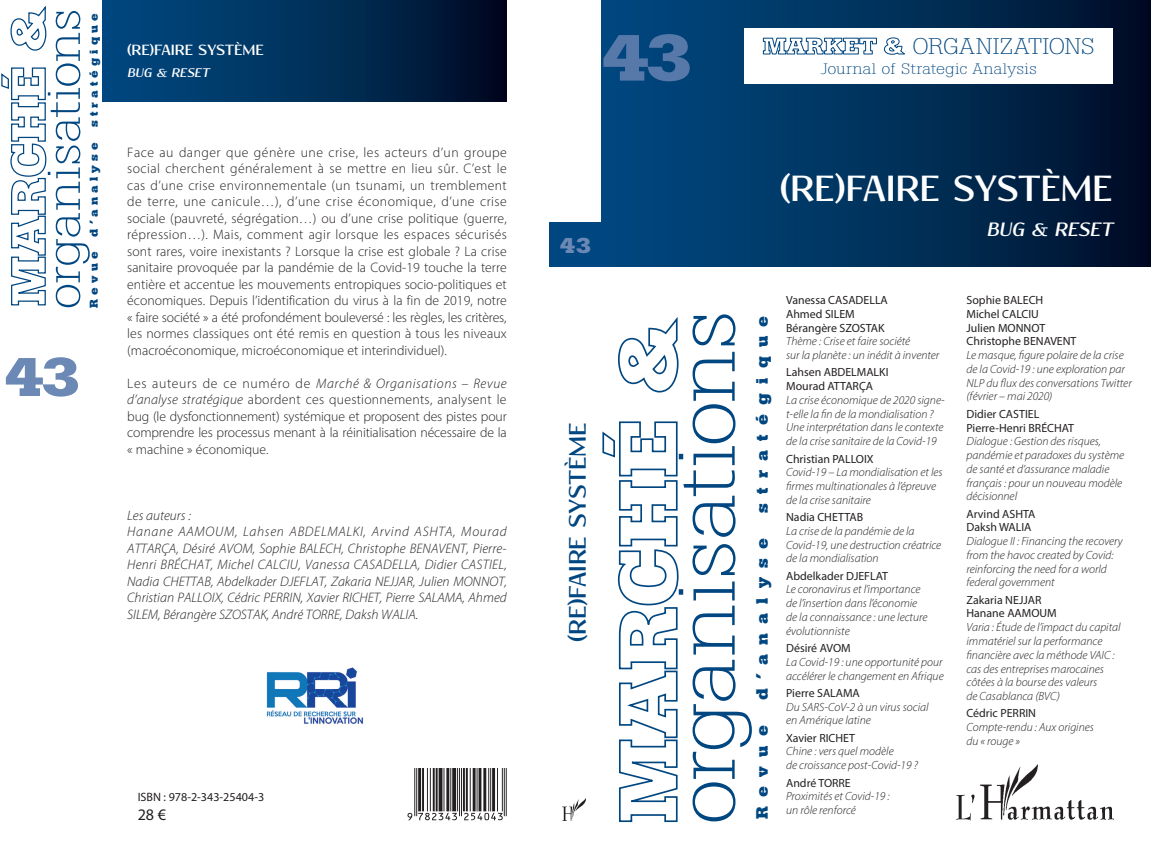
<style>
.page{position:relative;width:1151px;height:851px;background:#fff}
.page>*{position:absolute;margin:0;border:0;box-sizing:border-box;transform-origin:0 0}
.t1{font:300 79.12px "Boton";letter-spacing:-.03em;color:#004680;scale:1.2 1}
.t2{font:700 64.5px "Boton";color:#5679a9;scale:1.2 1}
.t3{font:700 53.75px "Boton";color:#6c88b4;scale:1.2 1}
.t4{font:300 45.38px "Boton";letter-spacing:-.02em;color:#004680;scale:1.2 1}
.t5{font:700 40px "Resagokr";letter-spacing:-.015em;color:#fff}
.t6{font:700 26.25px "Resagokr";letter-spacing:-.015em;color:#004680}
.t7{font:300 22.38px "Boton";letter-spacing:-.01em;color:#004680;scale:1.2 1}
.t8{font:italic 700 21.25px "Resagokr";color:#fff}
.t9{font:700 21.25px "Boton";color:#6c88b4;scale:1.2 1}
.t10{font:700 16.25px "Boton";letter-spacing:.475em;color:#004680;scale:1.2 1}
.t11{font:700 16.25px "Resagokr";letter-spacing:-.01em;color:#fff}
.t12{font:16.12px "Myriad Pro";color:#231f20}
.t13{font:300 15px "Boton";letter-spacing:-.005em;color:#004680;scale:1.2 1}
.t14{font:300 13.75px/16.5px "Myriad Pro";color:#231f20;text-align:justify}
.t15{font:italic 300 13.75px/16.5px "Myriad Pro";color:#231f20}
.t16{font:italic 700 13.75px "Resagokr";color:#fff}
.t17{font:12.12px "Myriad Pro";color:#231f20}
.t18{font:italic 300 11.88px/13.8px "Myriad Pro";color:#231f20}
.t19{font:11.88px/13.8px "Myriad Pro";color:#231f20}
.t20{font:700 11.25px "Boton";letter-spacing:.305em;color:#004680;scale:1.2 1}
.s1{font-style:italic}
</style>
<div class="page">
<div style="left:549px;top:222px;width:53px;height:45px;background:#004680"></div>
<img style="left:563px;top:798px;width:23px;height:22px">
<div style="left:103px;top:0;width:404px;height:101px;background:linear-gradient(to right,#004e87,#000e28)"></div>
<img style="left:956px;top:764px;width:157px;height:56px">
<svg style="left:602px;top:421px;width:77px;height:401px"></svg>
<svg style="left:618px;top:317px;width:61px;height:76px"></svg>
<svg style="left:1px;top:67px;width:46px;height:239px"></svg>
<svg style="left:10px;top:5px;width:37px;height:46px"></svg>
<div style="left:601px;top:0;width:550px;height:267px;background:linear-gradient(to right,#004d86,#00112c)"></div>
<div style="left:744px;top:28px;width:369px;height:56px;background:#fff"></div>
<svg style="left:763px;top:38px;width:113px;height:16px"></svg>
<svg style="left:884px;top:38px;width:21px;height:17px"></svg>
<img style="left:266px;top:667px;width:97px;height:57px">
<svg style="left:407px;top:768px;width:100px;height:52px"></svg>
<h3 class="t4" style="left:37px;top:309px;width:253px;rotate:-90deg">organisations</h3>
<p class="t20" style="left:87px;top:127px;width:97px;rotate:-90deg">stratégique</p>
<p class="t20" style="left:87px;top:236px;width:80px;rotate:-90deg">d’analyse</p>
<p class="t20" style="left:87px;top:307px;width:48px;rotate:-90deg">Revue</p>
<h3 class="t3" style="left:4px;top:345px;width:66px">43</h3>
<h3 class="t11" style="left:127px;top:42px;width:138px">(RE)FAIRE SYSTÈME</h3>
<p class="t16" style="left:127px;top:66px;width:86px">BUG &amp; RESET</p>
<p class="t14" style="left:127px;top:144px;width:381px">Face au danger que génère une crise, les acteurs d’un groupe social cherchent généralement à se mettre en lieu sûr. C’est le cas d’une crise environnementale (un tsunami, un tremblement de terre, une canicule…), d’une crise économique, d’une crise sociale (pauvreté, ségrégation…) ou d’une crise politique (guerre, répression…). Mais, comment agir lorsque les espaces sécurisés sont rares, voire inexistants ? Lorsque la crise est globale ? La crise sanitaire provoquée par la pandémie de la Covid-19 touche la terre entière et accentue les mouvements entropiques socio-politiques et économiques. Depuis l’identification du virus à la fin de 2019, notre « faire société » a été profondément bouleversé : les règles, les critères, les normes classiques ont été remis en question à tous les niveaux (macroéconomique, microéconomique et interindividuel).</p>
<p class="t14" style="left:127px;top:375px;width:381px">Les auteurs de ce numéro de <span class="s1">Marché &amp; Organisations – Revue d’analyse stratégique</span> abordent ces questionnements, analysent le bug (le dysfonctionnement) systémique et proposent des pistes pour comprendre les processus menant à la réinitialisation nécessaire de la « machine » économique.</p>
<p class="t15" style="left:127px;top:507px;width:381px">Les auteurs :<br>Hanane AAMOUM, Lahsen ABDELMALKI, Arvind ASHTA, Mourad ATTARÇA, Désiré AVOM, Sophie BALECH, Christophe BENAVENT, Pierre-Henri BRÉCHAT, Michel CALCIU, Vanessa CASADELLA, Didier CASTIEL, Nadia CHETTAB, Abdelkader DJEFLAT, Zakaria NEJJAR, Julien MONNOT, Christian PALLOIX, Cédric PERRIN, Xavier RICHET, Pierre SALAMA, Ahmed SILEM, Bérangère SZOSTAK, André TORRE, Daksh WALIA.</p>
<p class="t17" style="left:138px;top:789px;width:128px">ISBN : 978-2-343-25404-3</p>
<h3 class="t12" style="left:138px;top:804px;width:30px">28 €</h3>
<h2 class="t2" style="left:601px;top:20px;width:78px">43</h2>
<h3 class="t7" style="left:912px;top:33px;width:154px">ORGANIZATIONS</h3>
<p class="t13" style="left:821px;top:60px;width:181px">Journal of Strategic Analysis</p>
<h3 class="t9" style="left:560px;top:232px;width:28px">43</h3>
<h3 class="t6" style="left:564px;top:642px;width:221px;rotate:-90deg">(RE)FAIRE SYSTÈME</h3>
<h3 class="t5" style="left:779px;top:168px;width:335px">(RE)FAIRE SYSTÈME</h3>
<h3 class="t8" style="left:986px;top:218px;width:132px">BUG &amp; RESET</h3>
<h1 class="t1" style="left:660px;top:825px;width:431px;rotate:-90deg">organisations</h1>
<h3 class="t10" style="left:752px;top:513px;width:166px;rotate:-90deg">stratégique</h3>
<h3 class="t10" style="left:752px;top:700px;width:137px;rotate:-90deg">d’analyse</h3>
<h3 class="t10" style="left:752px;top:819px;width:80px;rotate:-90deg">Revue</h3>
<p class="t19" style="left:786px;top:293px;width:103px">Vanessa CASADELLA<br>Ahmed SILEM<br>Bérangère SZOSTAK</p>
<p class="t18" style="left:786px;top:334px;width:155px">Thème : Crise et faire société<br>sur la planète : un inédit à inventer</p>
<p class="t19" style="left:786px;top:365px;width:104px">Lahsen ABDELMALKI<br>Mourad ATTARÇA</p>
<p class="t18" style="left:786px;top:393px;width:160px">La crise économique de 2020 signe&shy;t-elle la n de la mondialisation ?<br>Une interprétation dans le contexte de la crise sanitaire de la Covid-19</p>
<p class="t19" style="left:786px;top:451px;width:89px">Christian PALLOIX</p>
<p class="t18" style="left:786px;top:465px;width:158px">Covid-19 – La mondialisation et les</p>
<p class="t18" style="left:791px;top:479px;width:146px">rmes multinationales à l’épreuve</p>
<p class="t18" style="left:786px;top:493px;width:86px">de la crise sanitaire</p>
<p class="t19" style="left:786px;top:510px;width:78px">Nadia CHETTAB</p>
<p class="t18" style="left:786px;top:524px;width:157px">La crise de la pandémie de la<br>Covid-19, une destruction créatrice de la mondialisation</p>
<p class="t19" style="left:786px;top:568px;width:103px">Abdelkader DJEFLAT</p>
<p class="t18" style="left:786px;top:582px;width:143px">Le coronavirus et l’importance de l’insertion dans l’économie de la connaissance : une lecture évolutionniste</p>
<p class="t19" style="left:786px;top:641px;width:66px">Désiré AVOM</p>
<p class="t18" style="left:786px;top:654px;width:159px">La Covid-19 : une opportunité pour accélérer le changement en Afrique</p>
<p class="t19" style="left:786px;top:685px;width:75px">Pierre SALAMA</p>
<p class="t18" style="left:786px;top:699px;width:144px">Du SARS-CoV-2 à un virus social en Amérique latine</p>
<p class="t19" style="left:786px;top:730px;width:70px">Xavier RICHET</p>
<p class="t18" style="left:786px;top:744px;width:133px">Chine : vers quel modèle<br>de croissance post-Covid-19 ?</p>
<p class="t19" style="left:786px;top:775px;width:66px">André TORRE</p>
<p class="t18" style="left:786px;top:789px;width:105px">Proximités et Covid-19 : un rôle renforcé</p>
<p class="t19" style="left:966px;top:293px;width:111px">Sophie BALECH<br>Michel CALCIU<br>Julien MONNOT<br>Christophe BENAVENT</p>
<p class="t18" style="left:966px;top:348px;width:167px">Le masque, gure polaire de la crise de la Covid-19 : une exploration par<br>NLP du ux des conversations Twitter (février – mai 2020)</p>
<p class="t19" style="left:966px;top:406px;width:109px">Didier CASTIEL<br>Pierre-Henri BRÉCHAT</p>
<p class="t18" style="left:966px;top:434px;width:159px">Dialogue : Gestion des risques, pandémie et paradoxes du système de santé et d’assurance maladie français : pour un nouveau modèle décisionnel</p>
<p class="t19" style="left:966px;top:506px;width:70px">Arvind ASHTA<br>Daksh WALIA</p>
<p class="t18" style="left:966px;top:534px;width:158px">Dialogue II : Financing the recovery from the havoc created by Covid: reinforcing the need for a world federal government</p>
<p class="t19" style="left:966px;top:592px;width:92px">Zakaria NEJJAR<br>Hanane AAMOUM</p>
<p class="t18" style="left:966px;top:620px;width:156px">Varia : Étude de l’impact du capital</p>
<p class="t18" style="left:966px;top:634px;width:137px">immatériel sur la performance</p>
<p class="t18" style="left:972px;top:647px;width:144px">nancière avec la méthode VAIC :</p>
<p class="t18" style="left:966px;top:661px;width:139px">cas des entreprises marocaines</p>
<p class="t18" style="left:966px;top:675px;width:132px">côtées à la bourse des valeurs</p>
<p class="t18" style="left:966px;top:689px;width:95px">de Casablanca (BVC)</p>
<p class="t19" style="left:966px;top:706px;width:71px">Cédric PERRIN</p>
<p class="t18" style="left:966px;top:720px;width:129px">Compte-rendu : Aux origines du « rouge »</p>
</div>
